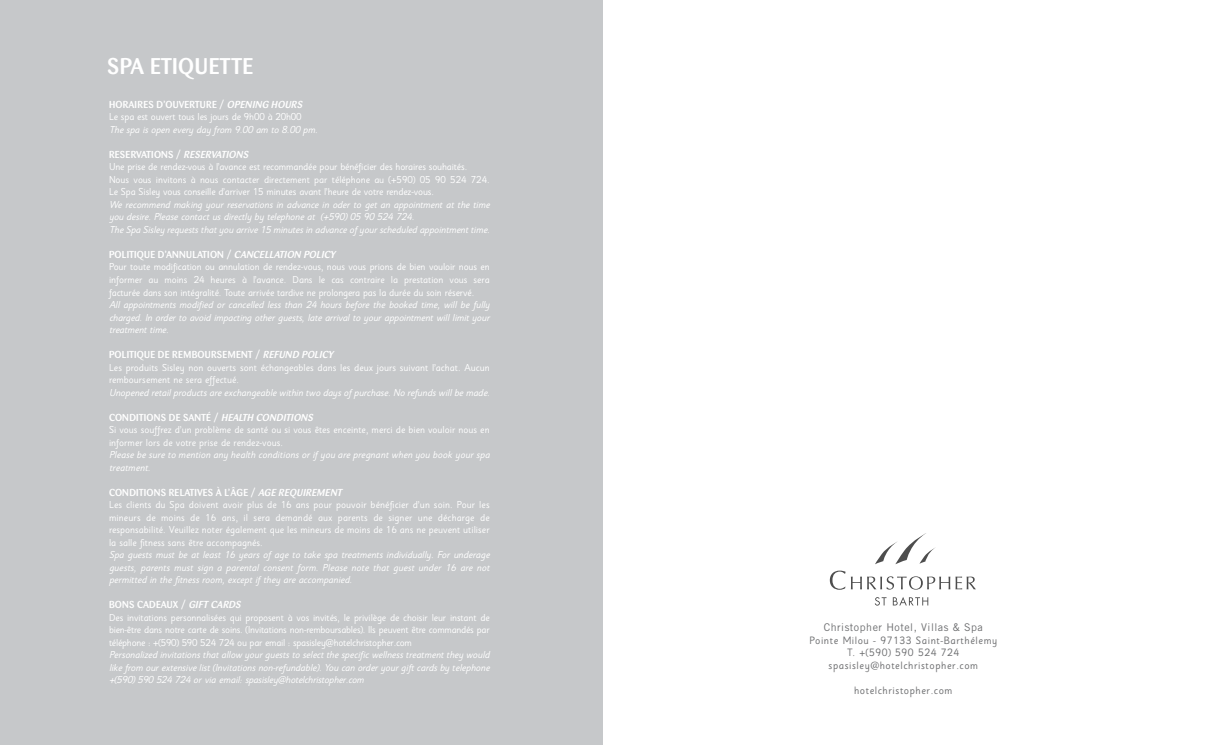
<style>
.page{position:relative;width:1205px;height:745px;background:#fff}
.page>*{position:absolute;margin:0;border:0;box-sizing:border-box;transform-origin:0 0}
.t1{font:500 22.5px "Barmeno";letter-spacing:.01em;color:#fff}
.t2{font:10.62px/12.5px "Sassoon Sans";letter-spacing:.05em;color:#6d6e70;text-align:center}
.t3{font:10.62px "Trade Gothic";letter-spacing:.05em;color:#6d6e70}
.t4{font:10px/12.5px "Sassoon Sans";letter-spacing:-.005em;color:#fff}
.t5{font:italic 10px/12.5px "Sassoon Sans";letter-spacing:-.01em;color:#fff;text-align:justify}
.t6{font:500 10px "Barmeno";letter-spacing:.02em;color:#fff}
.t7{font:500 10px "Barmeno";color:#fff}
.s1{font-style:italic}
</style>
<div class="page">
<div style="left:0;top:0;width:602px;height:744px;background:#c6c8ca"></div>
<svg style="left:830px;top:570px;width:15px;height:19px"></svg>
<svg style="left:851px;top:576px;width:125px;height:13px"></svg>
<svg style="left:875px;top:533px;width:60px;height:31px"></svg>
<svg style="left:875px;top:597px;width:11px;height:8px"></svg>
<svg style="left:893px;top:597px;width:35px;height:8px"></svg>
<h1 class="t1" style="left:107px;top:57px;width:148px">SPA ETIQUETTE</h1>
<p class="t6" style="left:109px;top:100px;width:197px">HORAIRES D’OUVERTURE / <span class="s1">OPENING HOURS</span></p>
<p class="t4" style="left:109px;top:112px;width:194px">Le spa est ouvert tous les jours de 9h00 à 20h00</p>
<p class="t5" style="left:109px;top:124px;width:212px">The spa is open every day from 9.00 am to 8.00 pm.</p>
<p class="t6" style="left:109px;top:150px;width:143px">RESE RVATIONS / <span class="s1">RESERVATIONS</span></p>
<p class="t4" style="left:109px;top:162px;width:382px">Une prise de rendez-vous à l’avance est recommandée pour bénéficier des horaires souhaités.<br>Nous vous invitons à nous contacter directement par téléphone au (+590) 05 90 524 724.<br>Le Spa Sisley vous conseille d’arriver 15 minutes avant l’heure de votre rendez-vous.</p>
<p class="t5" style="left:109px;top:199px;width:384px;text-align:left">We recommend making your reservations in advance in oder to get an appointment at the time you desire. Please contact us directly by telephone at (+590) 05 90 524 724.<br>TheSpa Sisley requeststhatyou arrive15 minutesin advanceof yourscheduled appointmenttime.</p>
<p class="t6" style="left:109px;top:250px;width:230px">POLITIQUE D’ANNULATION / <span class="s1">CANCELLATION POLICY</span></p>
<p class="t4" style="left:109px;top:262px;width:382px;text-align:justify">Pour toute modification ou annulation de rendez-vous, nous vous prions de bien vouloir nous en informer au moins 24 heures à l’avance. Dans le cas contraire la prestation vous sera facturée dans son intégralité. Toute arrivée tardive ne prolongera pas la durée du soin réservé.</p>
<p class="t5" style="left:109px;top:299px;width:384px">All appointments modified or cancelled less than 24 hours before the booked time, will be fully charged. In order to avoid impacting other guests, late arrival to your appointment will limit your treatment time.</p>
<p class="t6" style="left:109px;top:350px;width:228px">POLITIQUE DE REMBOURSEMENT / <span class="s1">REFUND POLICY</span></p>
<p class="t4" style="left:109px;top:362px;width:382px">Les produits Sisley non ouverts sont échangeables dans les deux jours suivant l’achat. Aucun remboursement ne sera effectué.</p>
<p class="t5" style="left:109px;top:387px;width:384px">Unopened retailproductsare exchangeable within two daysof purchase.No refundswillbe made.</p>
<p class="t6" style="left:109px;top:413px;width:208px">CONDITIONS DE SANTÉ / <span class="s1">HEALTH CONDITIONS</span></p>
<p class="t4" style="left:109px;top:424px;width:382px">Si vous souffrez d’un problème de santé ou si vous êtes enceinte, merci de bien vouloir nous en informer lors de votre prise de rendez-vous.</p>
<p class="t5" style="left:109px;top:449px;width:384px">Please be sure to mention any health conditionsorif you are pregnantwhen you book yourspa treatment.</p>
<p class="t6" style="left:109px;top:488px;width:236px">CONDITIONS RELATIVES À L’ÂGE / <span class="s1">AGE REQUIREMENT</span></p>
<p class="t4" style="left:109px;top:499px;width:382px;text-align:justify">Les clients du Spa doivent avoir plus de 16 ans pour pouvoir bénéficier d’un soin. Pour les mineurs de moins de 16 ans, il sera demandé aux parents de signer une décharge de responsabilité. Veuillez noter également que les mineurs de moins de 16 ans ne peuvent utiliser la salle fitness sans être accompagnés.</p>
<p class="t5" style="left:109px;top:549px;width:384px">Spa guests must be at least 16 years of age to take spa treatments individually. For underage guests, parents must sign a parental consent form. Please note that guest under 16 are not permitted in the fitness room, except if they are accompanied.</p>
<p class="t7" style="left:109px;top:600px;width:135px">BONS CADEAUX / <span class="s1">GIFT CARDS</span></p>
<p class="t4" style="left:109px;top:612px;width:382px;text-align:justify">Des invitations personnalisées qui proposent à vos invités, le privilège de choisir leur instant de bien-être dans notre carte de soins. (Invitations non-remboursables). Ils peuvent être commandés par téléphone : +(590) 590 524 724 ou par email : spasisley@hotelchristopher.com</p>
<p class="t5" style="left:109px;top:649px;width:384px">Personalized invitationsthatallow yourgueststo selectthe specificwellnesstreatmentthey would like from ourextensive list(Invitationsnon-refundable).You can orderyourgiftcardsby telephone +(590) 590 524 724 or via email: spasisley@hotelchristopher.com</p>
<p class="t3" style="left:823px;top:623px;width:161px">Christopher Hotel, Villas &amp; Spa</p>
<p class="t2" style="left:809px;top:634px;width:189px">Pointe Milou - 97133 Saint-Barthélemy<br>T. +(590) 590 524 724 spasisley@hotelchristopher.com</p>
<p class="t2" style="left:854px;top:684px;width:100px">hotelchristopher.com</p>
</div>
